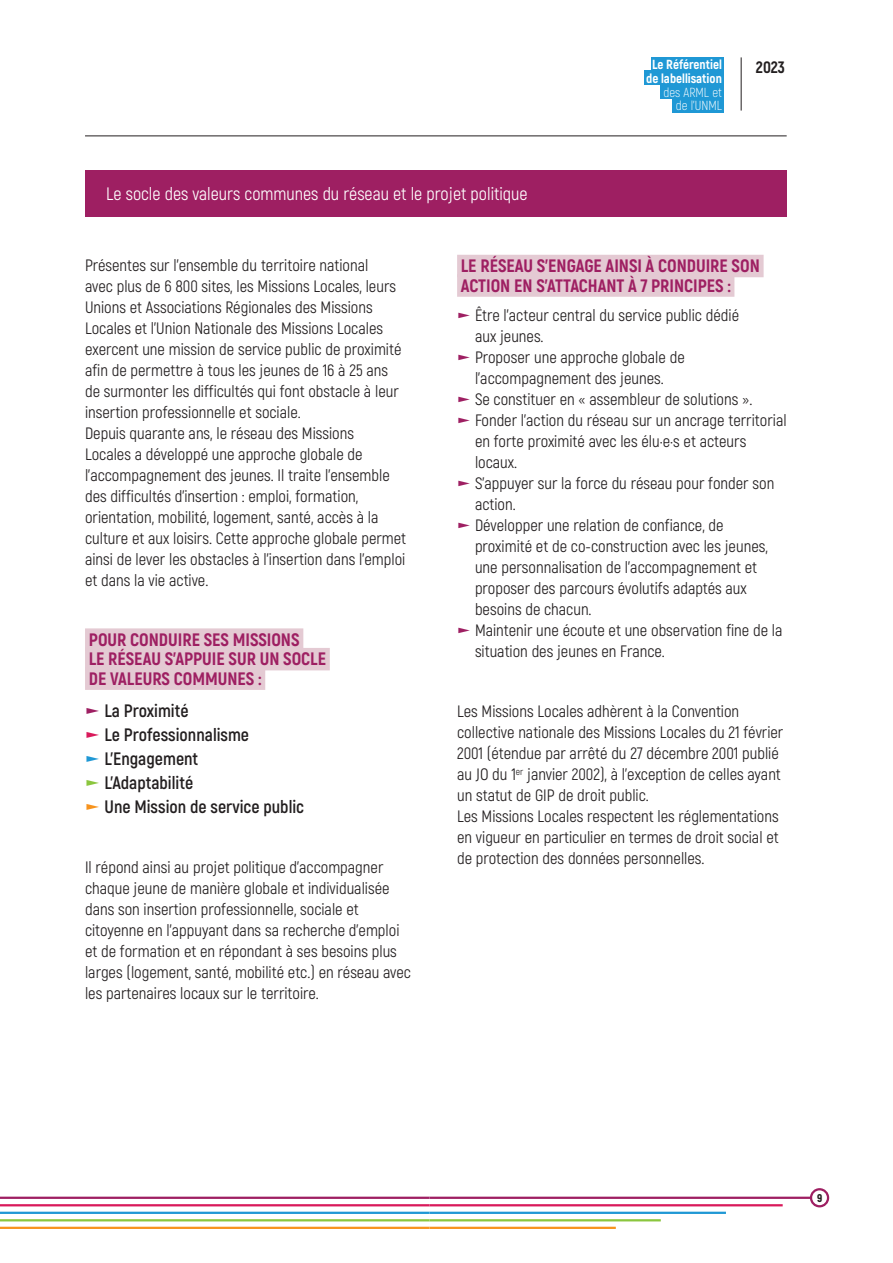
<style>
.page{position:relative;width:893px;height:1263px;background:#fff}
.page>*{position:absolute;margin:0;border:0;box-sizing:border-box;transform-origin:0 0}
.t1{font:800 18px/19.5px "Akrobat";color:#9e1f62}
.t2{font:700 18px "Akrobat";color:#231f20}
.t3{font:18px "Akrobat";color:#fff}
.t4{font:16.5px/21px "Akrobat";color:#231f20}
.t5{font:800 16.5px "Akrobat";color:#231f20}
.t6{font:800 13.2px/13.8px "Akrobat";color:#fff;text-align:center}
.t7{font:300 13.2px/13.8px "Akrobat";color:#fff;text-align:right}
.t8{font:900 11.25px "Akrobat";color:#231f20}
.s1{color:#9e1f62}
.s2{color:#d91a5b}
.s3{color:#1f98d5}
.s4{color:#8bc63e}
.s5{color:#f7931d}
</style>
<div class="page">
<hr style="left:429px;top:1196px;width:388px;height:3px;background:#9e1f62">
<hr style="left:429px;top:1204px;width:354px;height:2px;background:#d91a5b">
<hr style="left:429px;top:1212px;width:297px;height:2px;background:#1f98d5">
<hr style="left:429px;top:1219px;width:232px;height:2px;background:#8bc63e">
<hr style="left:429px;top:1227px;width:187px;height:2px;background:#f7931d">
<svg style="left:810px;top:1188px;width:19px;height:19px"></svg>
<hr style="left:0;top:1196px;width:429px;height:3px;background:#9e1f62">
<hr style="left:0;top:1204px;width:429px;height:2px;background:#d91a5b">
<hr style="left:0;top:1212px;width:429px;height:2px;background:#1f98d5">
<hr style="left:0;top:1219px;width:429px;height:2px;background:#8bc63e">
<hr style="left:0;top:1227px;width:429px;height:2px;background:#f7931d">
<hr style="left:741px;top:57px;width:1px;height:54px;background:#231f20">
<hr style="left:85px;top:136px;width:702px;height:1px;background:#231f20">
<div style="left:651px;top:57px;width:72px;height:14px;background:#1f98d5"></div>
<div style="left:660px;top:84px;width:63px;height:15px;background:#1f98d5"></div>
<div style="left:644px;top:71px;width:79px;height:14px;background:#1f98d5"></div>
<div style="left:672px;top:98px;width:51px;height:15px;background:#1f98d5"></div>
<div style="left:85px;top:628px;width:218px;height:23px;background:#e4cad3"></div>
<div style="left:85px;top:648px;width:245px;height:22px;background:#e4cad3"></div>
<div style="left:85px;top:667px;width:180px;height:23px;background:#e4cad3"></div>
<div style="left:457px;top:255px;width:307px;height:22px;background:#e4cad3"></div>
<div style="left:457px;top:274px;width:277px;height:23px;background:#e4cad3"></div>
<div style="left:85px;top:170px;width:702px;height:47px;background:#9e1f62"></div>
<p class="t3" style="left:106px;top:183px;width:423px">Le socle des valeurs communes du réseau et le projet politique</p>
<p class="t6" style="left:646px;top:57px;width:77px">Le Référentiel de labellisation</p>
<p class="t7" style="left:663px;top:85px;width:60px">des ARML et de l’UNML</p>
<p class="t5" style="left:756px;top:57px;width:31px">2023</p>
<p class="t4" style="left:85px;top:254px;width:323px">Présentes sur l’ensemble du territoire national<br>avec plus de 6 800 sites, les Missions Locales, leurs Unions et Associations Régionales des Missions Locales et l’Union Nationale des Missions Locales exercent une mission de service public de proximité afin de permettre à tous les jeunes de 16 à 25 ans de surmonter les difficultés qui font obstacle à leur insertion professionnelle et sociale.<br>Depuis quarante ans, le réseau des Missions<br>Locales a développé une approche globale de l’accompagnement des jeunes. Il traite l’ensemble des difficultés d’insertion : emploi, formation, orientation, mobilité, logement, santé, accès à la culture et aux loisirs. Cette approche globale permet ainsi de lever les obstacles à l’insertion dans l’emploi et dans la vie active.</p>
<p class="t1" style="left:89px;top:629px;width:239px">POUR CONDUIRE SES MISSIONS<br>LE RÉSEAU S’APPUIE SUR UN SOCLE<br>DE VALEURS COMMUNES :</p>
<p class="t2" style="left:85px;top:700px;width:105px"><span class="s1">❑</span> La Proximité</p>
<p class="t2" style="left:85px;top:724px;width:166px"><span class="s2">❑</span> Le Professionnalisme</p>
<p class="t2" style="left:85px;top:748px;width:115px"><span class="s3">❑</span> L’Engagement</p>
<p class="t2" style="left:85px;top:772px;width:110px"><span class="s4">❑</span> L’Adaptabilité</p>
<p class="t2" style="left:85px;top:796px;width:221px"><span class="s5">❑</span> Une Mission de service public</p>
<p class="t4" style="left:85px;top:857px;width:328px">Il répond ainsi au projet politique d’accompagner chaque jeune de manière globale et individualisée dans son insertion professionnelle, sociale et citoyenne en l’appuyant dans sa recherche d’emploi et de formation et en répondant à ses besoins plus larges (logement, santé, mobilité etc.) en réseau avec les partenaires locaux sur le territoire.</p>
<p class="t1" style="left:461px;top:256px;width:300px">LE RÉSEAU S’ENGAGE AINSI À CONDUIRE SON<br>ACTION EN S’ATTACHANT À 7 PRINCIPES :</p>
<p class="t4" style="left:475px;top:305px;width:266px;text-indent:-18px"><span class="s1">❑</span> Être l’acteur central du service public dédié aux jeunes.</p>
<p class="t4" style="left:457px;top:347px;width:229px;text-align:center"><span class="s1">❑</span> Proposer une approche globale de l’accompagnement des jeunes.</p>
<p class="t4" style="left:457px;top:389px;width:297px"><span class="s1">❑</span> Se constituer en « assembleur de solutions ».</p>
<p class="t4" style="left:475px;top:410px;width:313px;text-indent:-18px"><span class="s1">❑</span> Fonder l’action du réseau sur un ancrage territorial en forte proximité avec les élu·e·s et acteurs locaux.</p>
<p class="t4" style="left:475px;top:473px;width:301px;text-indent:-18px"><span class="s1">❑</span> S’appuyer sur la force du réseau pour fonder son action.</p>
<p class="t4" style="left:475px;top:515px;width:294px;text-indent:-18px"><span class="s1">❑</span> Développer une relation de confiance, de proximité et de co-construction avec les jeunes, une personnalisation de l’accompagnement et proposer des parcours évolutifs adaptés aux besoins de chacun.</p>
<p class="t4" style="left:475px;top:620px;width:309px;text-indent:-18px"><span class="s1">❑</span> Maintenir une écoute et une observation fine de la situation des jeunes en France.</p>
<p class="t4" style="left:457px;top:701px;width:328px">Les Missions Locales adhèrent à la Convention collective nationale des Missions Locales du 21 février 2001 (étendue par arrêté du 27 décembre 2001 publié au JO du 1<sup>er</sup> janvier 2002), à l’exception de celles ayant un statut de GIP de droit public.<br>Les Missions Locales respectent les réglementations en vigueur en particulier en termes de droit social et de protection des données personnelles.</p>
<p class="t8" style="left:817px;top:1191px;width:7px">9</p>
</div>
